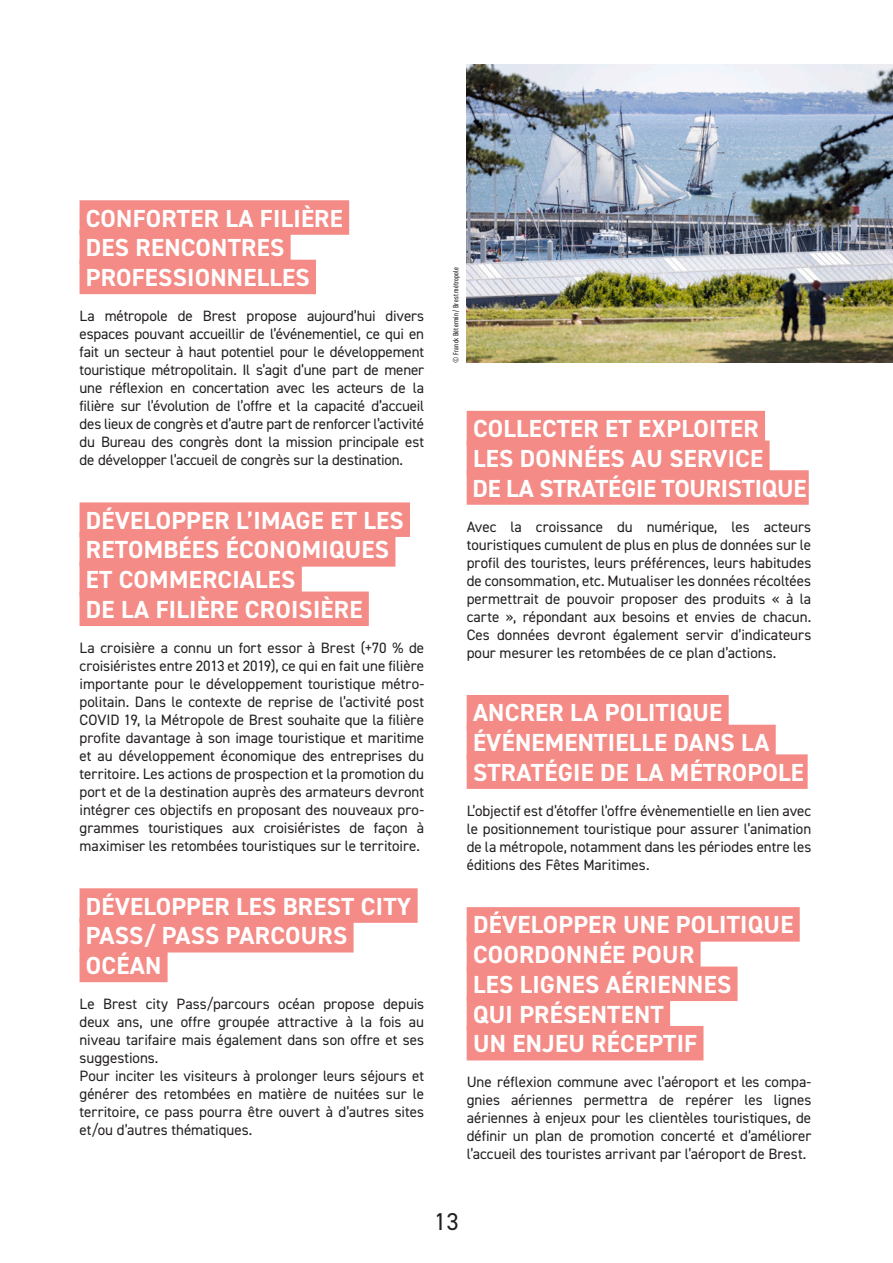
<style>
.page{position:relative;width:893px;height:1263px;background:#fff}
.page>*{position:absolute;margin:0;border:0;box-sizing:border-box;transform-origin:0 0}
.t1{font:700 24.75px/29.7px "DIN2014";letter-spacing:.01em;color:#fff}
.t2{font:24.3px "DIN2014";color:#231f20}
.t3{font:15px/18px "DIN2014";color:#231f20;text-align:justify}
.t4{font:500 condensed 7.5px "DIN Pro";letter-spacing:.025em;color:#231f20}
</style>
<div class="page">
<div style="left:80px;top:200px;width:269px;height:35px;background:#f48b86"></div>
<div style="left:80px;top:230px;width:211px;height:34px;background:#f48b86"></div>
<div style="left:80px;top:260px;width:236px;height:34px;background:#f48b86"></div>
<div style="left:80px;top:502px;width:330px;height:35px;background:#f48b86"></div>
<div style="left:80px;top:532px;width:315px;height:35px;background:#f48b86"></div>
<div style="left:80px;top:562px;width:222px;height:34px;background:#f48b86"></div>
<div style="left:80px;top:591px;width:289px;height:35px;background:#f48b86"></div>
<div style="left:80px;top:888px;width:338px;height:35px;background:#f48b86"></div>
<div style="left:80px;top:918px;width:274px;height:34px;background:#f48b86"></div>
<div style="left:80px;top:948px;width:88px;height:34px;background:#f48b86"></div>
<div style="left:467px;top:411px;width:298px;height:34px;background:#f48b86"></div>
<div style="left:467px;top:440px;width:303px;height:35px;background:#f48b86"></div>
<div style="left:467px;top:470px;width:342px;height:35px;background:#f48b86"></div>
<div style="left:467px;top:695px;width:262px;height:34px;background:#f48b86"></div>
<div style="left:467px;top:725px;width:309px;height:34px;background:#f48b86"></div>
<div style="left:467px;top:754px;width:341px;height:35px;background:#f48b86"></div>
<div style="left:467px;top:907px;width:333px;height:35px;background:#f48b86"></div>
<div style="left:467px;top:937px;width:234px;height:34px;background:#f48b86"></div>
<div style="left:467px;top:966px;width:271px;height:35px;background:#f48b86"></div>
<div style="left:467px;top:996px;width:203px;height:35px;background:#f48b86"></div>
<div style="left:467px;top:1026px;width:236px;height:34px;background:#f48b86"></div>
<img style="left:467px;top:65px;width:426px;height:297px">
<p class="t1" style="left:86px;top:203px;width:258px">CONFORTER LA FILIÈRE<br>DES RENCONTRES<br>PROFESSIONNELLES</p>
<p class="t3" style="left:80px;top:306px;width:346px">La métropole de Brest propose aujourd’hui divers espaces pouvant accueillir de l’événementiel, ce qui en fait un secteur à haut potentiel pour le développement touristique métropolitain. Il s’agit d’une part de mener une réflexion en concertation avec les acteurs de la filière sur l’évolution de l’offre et la capacité d’accueil des lieux de congrès et d’autre part de renforcer l’activité du Bureau des congrès dont la mission principale est de développer l’accueil de congrès sur la destination.</p>
<p class="t1" style="left:86px;top:505px;width:319px">DÉVELOPPER L’IMAGE ET LES<br>RETOMBÉES ÉCONOMIQUES<br>ET COMMERCIALES<br>DE LA FILIÈRE CROISIÈRE</p>
<p class="t3" style="left:80px;top:638px;width:346px">La croisière a connu un fort essor à Brest (+70 % de croisiéristes entre 2013 et 2019), ce qui en fait une filière importante pour le développement touristique métro&shy;politain. Dans le contexte de reprise de l’activité post COVID 19, la Métropole de Brest souhaite que la filière profite davantage à son image touristique et maritime et au développement économique des entreprises du territoire. Les actions de prospection et la promotion du port et de la destination auprès des armateurs devront intégrer ces objectifs en proposant des nouveaux pro&shy;grammes touristiques aux croisiéristes de façon à maximiser les retombées touristiques sur le territoire.</p>
<p class="t1" style="left:86px;top:891px;width:327px">DÉVELOPPER LES BREST CITY<br>PASS/ PASS PARCOURS<br>OCÉAN</p>
<p class="t3" style="left:80px;top:994px;width:346px">Le Brest city Pass/parcours océan propose depuis deux ans, une offre groupée attractive à la fois au niveau tarifaire mais également dans son offre et ses suggestions.</p>
<p class="t3" style="left:80px;top:1066px;width:346px">Pour inciter les visiteurs à prolonger leurs séjours et générer des retombées en matière de nuitées sur le territoire, ce pass pourra être ouvert à d’autres sites et/ou d’autres thématiques.</p>
<p class="t4" style="left:450px;top:362px;width:97px;rotate:-90deg">© Franck Bétermin / Brest métropole</p>
<p class="t1" style="left:472px;top:413px;width:335px">COLLECTER ET EXPLOITER<br>LES DONNÉES AU SERVICE<br>DE LA STRATÉGIE TOURISTIQUE</p>
<p class="t3" style="left:467px;top:517px;width:346px">Avec la croissance du numérique, les acteurs touristiques cumulent de plus en plus de données sur le profil des touristes, leurs préférences, leurs habitudes de consommation, etc. Mutualiser les données récoltées permettrait de pouvoir proposer des produits « à la carte », répondant aux besoins et envies de chacun.<br>Ces données devront également servir d’indicateurs pour mesurer les retombées de ce plan d’actions.</p>
<p class="t1" style="left:473px;top:697px;width:332px">ANCRER LA POLITIQUE<br>ÉVÉNEMENTIELLE DANS LA<br>STRATÉGIE DE LA MÉTROPOLE</p>
<p class="t3" style="left:467px;top:801px;width:346px">L’objectif est d’étoffer l’offre évènementielle en lien avec le positionnement touristique pour assurer l’animation de la métropole, notamment dans les périodes entre les éditions des Fêtes Maritimes.</p>
<p class="t1" style="left:473px;top:910px;width:322px">DÉVELOPPER UNE POLITIQUE<br>COORDONNÉE POUR<br>LES LIGNES AÉRIENNES<br>QUI PRÉSENTENT<br>UN ENJEU RÉCEPTIF</p>
<p class="t3" style="left:467px;top:1073px;width:346px">Une réflexion commune avec l’aéroport et les compa&shy;gnies aériennes permettra de repérer les lignes aériennes à enjeux pour les clientèles touristiques, de définir un plan de promotion concerté et d’améliorer l’accueil des touristes arrivant par l’aéroport de Brest.</p>
<h2 class="t2" style="left:434px;top:1206px;width:26px">13</h2>
</div>
